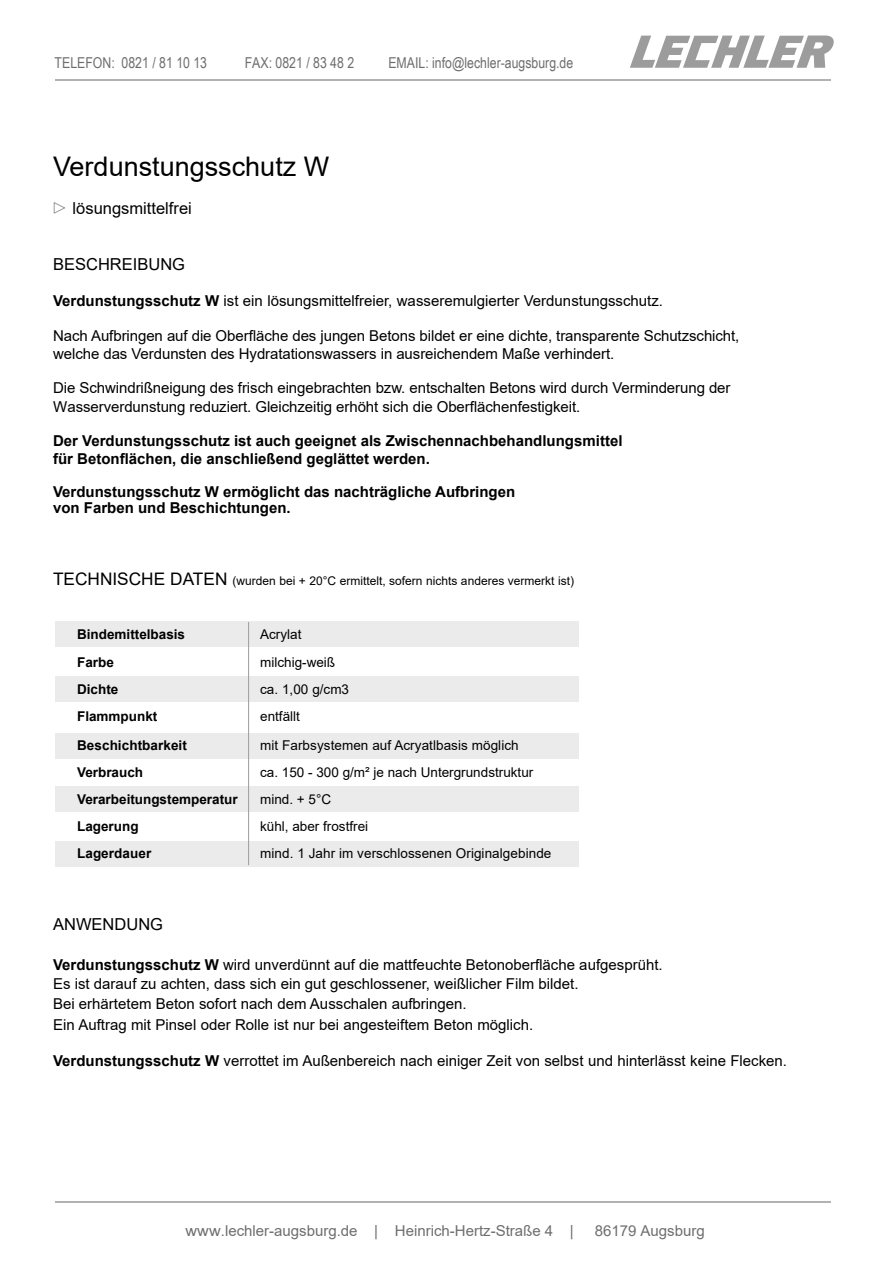
<style>
.page{position:relative;width:893px;height:1264px;background:#fff}
.page>*{position:absolute;margin:0;border:0;box-sizing:border-box;transform-origin:0 0}
.t1{font:27px "Arial";color:#000}
.t2{font:16.5px "Arial";color:#000}
.t3{font:15px/18px "Arial";color:#000}
.t4{font:700 15px/18px "Arial";color:#000}
.t5{font:15px "Arial Narrow";color:#6e6e6e}
.t6{font:15px "Arial";color:#6e6e6e;scale:1.08 1}
.t7{font:15px "Arial";color:#6e6e6e}
.t8{font:13.5px "Arial";color:#000}
.t9{font:700 13.5px "Arial";color:#000}
.t10{font:12px "Arial";color:#000}
.s1{font-weight:700}
.s2{font-size:17.25px}
</style>
<div class="page">
<svg style="left:630px;top:35px;width:204px;height:33px"></svg>
<hr style="left:55px;top:79px;width:775px;height:2px;background:#b1b2b3">
<hr style="left:55px;top:1201px;width:775px;height:2px;background:#b1b2b3">
<div style="left:55px;top:621px;width:524px;height:25px;background:#ebebeb"></div>
<div style="left:55px;top:676px;width:524px;height:26px;background:#ebebeb"></div>
<div style="left:55px;top:733px;width:524px;height:25px;background:#ebebeb"></div>
<div style="left:55px;top:786px;width:524px;height:25px;background:#ebebeb"></div>
<div style="left:55px;top:841px;width:524px;height:25px;background:#ebebeb"></div>
<hr style="left:248px;top:622px;width:1px;height:242px;background:#9c9c9c">
<svg style="left:53px;top:202px;width:12px;height:12px"></svg>
<p class="t5" style="left:55px;top:57px;width:154px">TELEFON: 0821 / 81 10 13</p>
<p class="t5" style="left:245px;top:57px;width:111px">FAX: 0821 / 83 48 2</p>
<p class="t5" style="left:388px;top:57px;width:186px">EMAIL: info@lechler-augsburg.de</p>
<h1 class="t1" style="left:53px;top:156px;width:278px">Verdunstungsschutz W</h1>
<p class="t2" style="left:73px;top:202px;width:121px">lösungsmittelfrei</p>
<p class="t2" style="left:53px;top:258px;width:134px">BESCHREIBUNG</p>
<p class="t3" style="left:53px;top:293px;width:611px"><span class="s1">Verdunstungsschutz W</span> ist ein lösungsmittelfreier, wasseremulgierter Verdunstungsschutz.</p>
<p class="t3" style="left:53px;top:328px;width:688px">Nach Aufbringen auf die Oberfläche des jungen Betons bildet er eine dichte, transparente Schutzschicht, welche das Verdunsten des Hydratationswassers in ausreichendem Maße verhindert.</p>
<p class="t3" style="left:53px;top:380px;width:679px">Die Schwindrißneigung des frisch eingebrachten bzw. entschalten Betons wird durch Verminderung der<br>Wasserverdunstung reduziert. Gleichzeitig erhöht sich die Oberflächenfestigkeit.</p>
<p class="t4" style="left:53px;top:433px;width:571px">Der Verdunstungsschutz ist auch geeignet als Zwischennachbehandlungsmittel für Betonflächen, die anschließend geglättet werden.</p>
<p class="t4" style="left:53px;top:484px;width:464px;line-height:16.5px">Verdunstungsschutz W ermöglicht das nachträgliche Aufbringen von Farben und Beschichtungen.</p>
<p class="t10" style="left:53px;top:576px;width:522px"><span class="s2">TECHNISCHE DATEN</span> (wurden bei + 20°C ermittelt, sofern nichts anderes vermerkt ist)</p>
<p class="t9" style="left:77px;top:629px;width:110px">Bindemittelbasis</p>
<p class="t8" style="left:260px;top:629px;width:43px">Acrylat</p>
<p class="t9" style="left:77px;top:656px;width:38px">Farbe</p>
<p class="t8" style="left:260px;top:656px;width:77px">milchig-weiß</p>
<p class="t9" style="left:77px;top:683px;width:43px">Dichte</p>
<p class="t8" style="left:260px;top:683px;width:90px">ca. 1,00 g/cm3</p>
<p class="t9" style="left:77px;top:710px;width:82px">Flammpunkt</p>
<p class="t8" style="left:260px;top:710px;width:41px">entfällt</p>
<p class="t9" style="left:77px;top:740px;width:111px">Beschichtbarkeit</p>
<p class="t8" style="left:260px;top:740px;width:260px">mit Farbsystemen auf Acryatlbasis möglich</p>
<p class="t9" style="left:77px;top:767px;width:68px">Verbrauch</p>
<p class="t8" style="left:260px;top:767px;width:275px">ca. 150 - 300 g/m² je nach Untergrundstruktur</p>
<p class="t9" style="left:77px;top:794px;width:162px">Verarbeitungstemperatur</p>
<p class="t8" style="left:260px;top:794px;width:73px">mind. + 5°C</p>
<p class="t9" style="left:77px;top:821px;width:63px">Lagerung</p>
<p class="t8" style="left:260px;top:821px;width:110px">kühl, aber frostfrei</p>
<p class="t9" style="left:77px;top:848px;width:76px">Lagerdauer</p>
<p class="t8" style="left:260px;top:848px;width:293px">mind. 1 Jahr im verschlossenen Originalgebinde</p>
<p class="t2" style="left:53px;top:918px;width:111px">ANWENDUNG</p>
<p class="t3" style="left:53px;top:956px;width:611px;line-height:19.5px"><span class="s1">Verdunstungsschutz W</span> wird unverdünnt auf die mattfeuchte Betonoberfläche aufgesprüht.<br>Es ist darauf zu achten, dass sich ein gut geschlossener, weißlicher Film bildet.<br>Bei erhärtetem Beton sofort nach dem Ausschalen aufbringen.</p>
<p class="t3" style="left:53px;top:1017px;width:482px">Ein Auftrag mit Pinsel oder Rolle ist nur bei angesteiftem Beton möglich.</p>
<p class="t3" style="left:53px;top:1052px;width:735px"><span class="s1">Verdunstungsschutz W</span> verrottet im Außenbereich nach einiger Zeit von selbst und hinterlässt keine Flecken.</p>
<p class="t6" style="left:185px;top:1225px;width:361px">www.lechler-augsburg.de | Heinrich-Hertz-Straße 4 |</p>
<p class="t7" style="left:595px;top:1225px;width:112px">86179 Augsburg</p>
</div>
